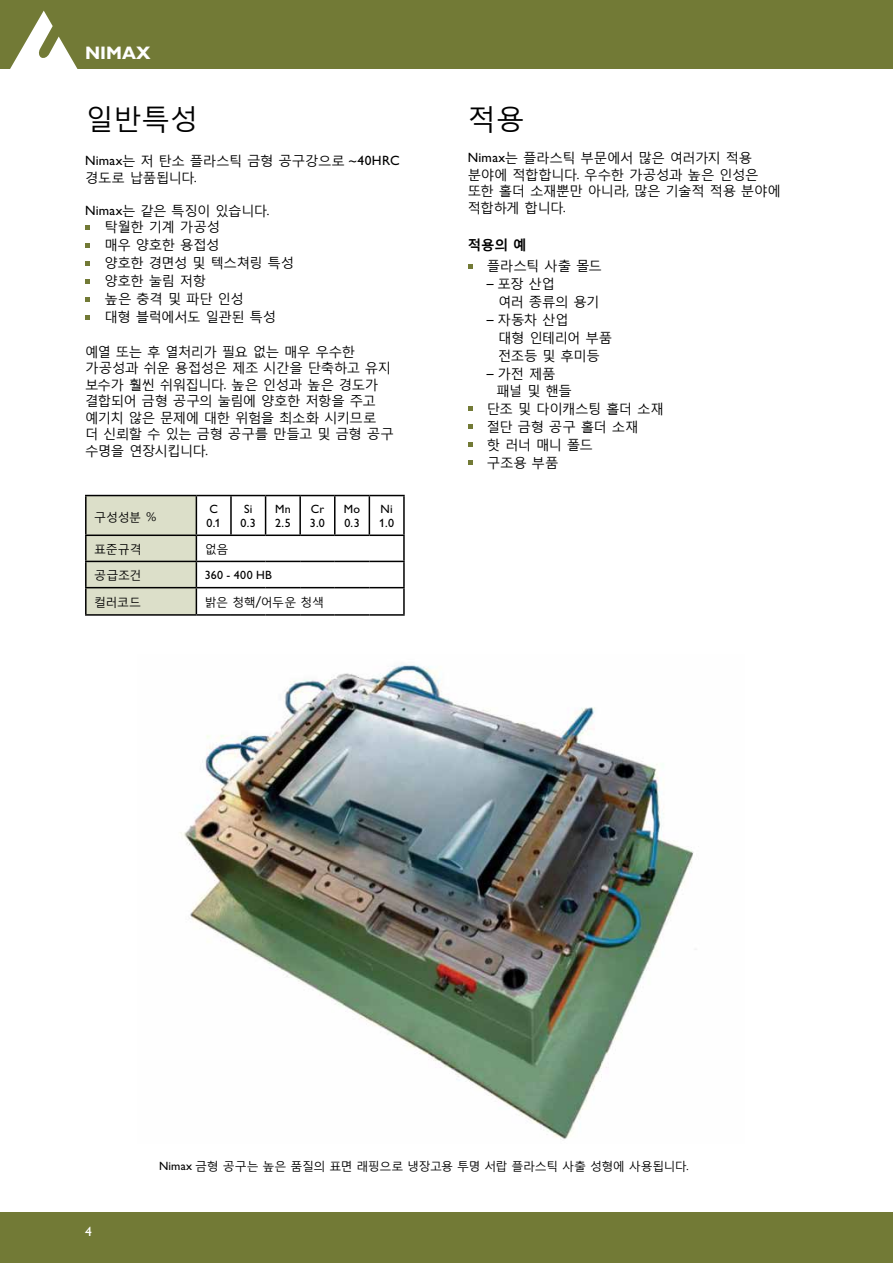
<style>
.page{position:relative;width:893px;height:1263px;background:#fff}
.page>*{position:absolute;margin:0;border:0;box-sizing:border-box;transform-origin:0 0}
.t1{font:28.5px "Malgun Gothic";letter-spacing:-.005em;color:#000}
.t2{font:700 18px "Uddeholm Gill";color:#fff}
.t3{font:13.5px/16.5px "Malgun Gothic";letter-spacing:-.04em;color:#000}
.t4{font:700 13.5px "Malgun Gothic";color:#000}
.t5{font:13.5px "Uddeholm Gill";color:#fff}
.t6{font:12px "Malgun Gothic";letter-spacing:-.04em;color:#000}
.t7{font:12px/13.5px "Assab Gill";letter-spacing:.025em;color:#000}
.s1{font-family:"Assab Gill"}
.s2{font-size:13.5px}
.s3{font-family:"Uddeholm Gill"}
</style>
<div class="page">
<div style="left:0;top:1212px;width:893px;height:51px;background:#727a36"></div>
<div style="left:0;top:0;width:893px;height:68px;background:#727a36"></div>
<svg style="left:6px;top:11px;width:76px;height:58px"></svg>
<svg style="left:85px;top:225px;width:5px;height:5px"></svg>
<svg style="left:85px;top:243px;width:5px;height:5px"></svg>
<svg style="left:85px;top:261px;width:5px;height:5px"></svg>
<svg style="left:85px;top:279px;width:5px;height:5px"></svg>
<svg style="left:85px;top:297px;width:5px;height:5px"></svg>
<svg style="left:85px;top:315px;width:5px;height:5px"></svg>
<svg style="left:468px;top:264px;width:5px;height:4px"></svg>
<svg style="left:468px;top:406px;width:5px;height:5px"></svg>
<svg style="left:468px;top:424px;width:5px;height:5px"></svg>
<svg style="left:468px;top:442px;width:5px;height:5px"></svg>
<svg style="left:468px;top:460px;width:5px;height:5px"></svg>
<hr style="left:85px;top:495px;width:111px;height:1px;background:#000">
<hr style="left:85px;top:496px;width:2px;height:38px;background:#000">
<hr style="left:196px;top:495px;width:35px;height:1px;background:#000">
<hr style="left:231px;top:495px;width:35px;height:1px;background:#000">
<hr style="left:230px;top:496px;width:2px;height:38px;background:#000">
<hr style="left:266px;top:495px;width:34px;height:1px;background:#000">
<hr style="left:265px;top:496px;width:1px;height:38px;background:#000">
<hr style="left:300px;top:495px;width:35px;height:1px;background:#000">
<hr style="left:299px;top:496px;width:2px;height:38px;background:#000">
<hr style="left:335px;top:495px;width:34px;height:1px;background:#000">
<hr style="left:334px;top:496px;width:1px;height:38px;background:#000">
<hr style="left:369px;top:495px;width:36px;height:1px;background:#000">
<hr style="left:369px;top:496px;width:1px;height:38px;background:#000">
<hr style="left:403px;top:496px;width:2px;height:38px;background:#000">
<hr style="left:85px;top:534px;width:111px;height:2px;background:#000">
<hr style="left:85px;top:536px;width:2px;height:25px;background:#000">
<hr style="left:196px;top:534px;width:35px;height:2px;background:#000">
<hr style="left:231px;top:534px;width:35px;height:2px;background:#000">
<hr style="left:266px;top:534px;width:34px;height:2px;background:#000">
<hr style="left:300px;top:534px;width:35px;height:2px;background:#000">
<hr style="left:335px;top:534px;width:34px;height:2px;background:#000">
<hr style="left:369px;top:534px;width:36px;height:2px;background:#000">
<hr style="left:403px;top:536px;width:2px;height:25px;background:#000">
<hr style="left:85px;top:561px;width:111px;height:1px;background:#000">
<hr style="left:85px;top:562px;width:2px;height:25px;background:#000">
<hr style="left:196px;top:561px;width:35px;height:1px;background:#000">
<hr style="left:231px;top:561px;width:35px;height:1px;background:#000">
<hr style="left:266px;top:561px;width:34px;height:1px;background:#000">
<hr style="left:300px;top:561px;width:35px;height:1px;background:#000">
<hr style="left:335px;top:561px;width:34px;height:1px;background:#000">
<hr style="left:369px;top:561px;width:36px;height:1px;background:#000">
<hr style="left:403px;top:562px;width:2px;height:25px;background:#000">
<hr style="left:85px;top:587px;width:111px;height:1px;background:#000">
<hr style="left:85px;top:588px;width:2px;height:26px;background:#000">
<hr style="left:196px;top:587px;width:35px;height:1px;background:#000">
<svg style="left:86px;top:495px;width:111px;height:119px;background:#ced0bc"></svg>
<hr style="left:231px;top:587px;width:35px;height:1px;background:#000">
<hr style="left:266px;top:587px;width:34px;height:1px;background:#000">
<hr style="left:300px;top:587px;width:35px;height:1px;background:#000">
<hr style="left:335px;top:587px;width:34px;height:1px;background:#000">
<hr style="left:369px;top:587px;width:36px;height:1px;background:#000">
<hr style="left:403px;top:588px;width:2px;height:26px;background:#000">
<hr style="left:85px;top:614px;width:111px;height:2px;background:#000">
<hr style="left:196px;top:614px;width:35px;height:2px;background:#000">
<hr style="left:231px;top:614px;width:35px;height:2px;background:#000">
<hr style="left:266px;top:614px;width:34px;height:2px;background:#000">
<hr style="left:300px;top:614px;width:35px;height:2px;background:#000">
<hr style="left:335px;top:614px;width:34px;height:2px;background:#000">
<hr style="left:369px;top:614px;width:36px;height:2px;background:#000">
<img style="left:181px;top:665px;width:515px;height:474px">
<h2 class="t2" style="left:85px;top:42px;width:67px">NIMAX</h2>
<h1 class="t1" style="left:85px;top:101px;width:115px">일반특성</h1>
<p class="t3" style="left:85px;top:152px;width:316px"><span class="s1">Nimax</span>는 저 탄소 플라스틱 금형 공구강으로 <span class="s1">~40HRC </span>경도로 납품됩니다.</p>
<p class="t3" style="left:105px;top:202px;width:166px;text-indent:-19px"><span class="s1">Nimax</span>는 같은 특징이 있습니다. 탁월한 기계 가공성</p>
<p class="t3" style="left:105px;top:236px;width:191px;line-height:18px">매우 양호한 용접성<br>양호한 경면성 및 텍스쳐링 특성 양호한 눌림 저항<br>높은 충격 및 파단 인성<br>대형 블럭에서도 일관된 특성</p>
<p class="t3" style="left:85px;top:343px;width:310px">예열 또는 후 열처리가 필요 없는 매우 우수한 가공성과 쉬운 용접성은 제조 시간을 단축하고 유지 보수가 훨씬 쉬워집니다. 높은 인성과 높은 경도가 결합되어 금형 공구의 눌림에 양호한 저항을 주고 예기치 않은 문제에 대한 위험을 최소화 시키므로<br>더 신뢰할 수 있는 금형 공구를 만들고 및 금형 공구 수명을 연장시킵니다.</p>
<p class="t6" style="left:94px;top:509px;width:63px">구성성분 %</p>
<p class="t7" style="left:206px;top:503px;width:16px">C<br>0.1</p>
<p class="t7" style="left:241px;top:503px;width:17px">Si<br>0.3</p>
<p class="t7" style="left:275px;top:503px;width:17px">Mn<br>2.5</p>
<p class="t7" style="left:310px;top:503px;width:16px">Cr<br>3.0</p>
<p class="t7" style="left:344px;top:503px;width:18px">Mo<br>0.3</p>
<p class="t7" style="left:379px;top:503px;width:16px">Ni<br>1.0</p>
<p class="t6" style="left:94px;top:542px;width:49px">표준규격</p>
<p class="t6" style="left:205px;top:542px;width:25px">없음</p>
<p class="t6" style="left:94px;top:568px;width:49px">공급조건</p>
<p class="t7" style="left:205px;top:568px;width:69px">360 - 400 HB</p>
<p class="t6" style="left:94px;top:595px;width:48px">컬러코드</p>
<p class="t6" style="left:205px;top:595px;width:121px">밝은 청핵<span class="s2">/</span>어두운 청색</p>
<h1 class="t1" style="left:468px;top:101px;width:58px">적용</h1>
<p class="t3" style="left:468px;top:149px;width:315px"><span class="s1">Nimax</span>는 플라스틱 부문에서 많은 여러가지 적용 분야에 적합합니다. 우수한 가공성과 높은 인성은 또한 홀더 소재뿐만 아니라, 많은 기술적 적용 분야에 적합하게 합니다.</p>
<p class="t4" style="left:468px;top:236px;width:60px">적용의 예</p>
<p class="t3" style="left:487px;top:257px;width:117px">플라스틱 사출 몰드</p>
<p class="t3" style="left:498px;top:274px;width:103px;line-height:18px;text-indent:-11px"><span class="s3">–</span> 포장 산업<br>여러 종류의 용기</p>
<p class="t3" style="left:498px;top:310px;width:116px;line-height:18px;text-indent:-11px"><span class="s3">–</span> 자동차 산업<br>대형 인테리어 부품 전조등 및 후미등</p>
<p class="t3" style="left:496px;top:365px;width:77px;text-indent:-10px"><span class="s3">–</span> 가전 제품 패널 및 핸들</p>
<p class="t3" style="left:487px;top:399px;width:179px;line-height:18px">단조 및 다이캐스팅 홀더 소재 절단 금형 공구 홀더 소재<br>핫 러너 매니 폴드<br>구조용 부품</p>
<p class="t5" style="left:85px;top:1224px;width:8px">4</p>
<p class="t6" style="left:159px;top:1159px;width:531px"><span class="s1">Nimax</span> 금형 공구는 높은 품질의 표면 래핑으로 냉장고용 투명 서랍 플라스틱 사출 성형에 사용됩니다.</p>
</div>
